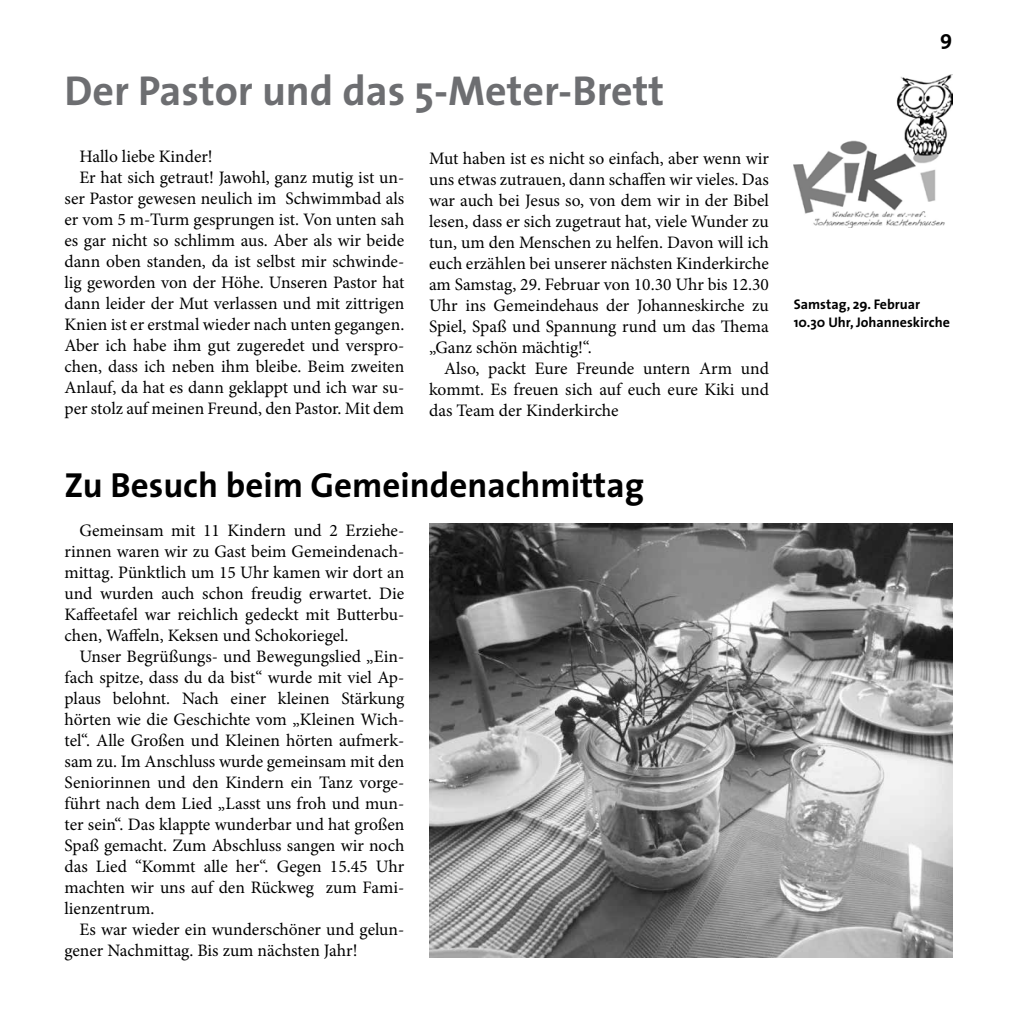
<style>
.page{position:relative;width:1017px;height:1017px;background:#fff}
.page>*{position:absolute;margin:0;border:0;box-sizing:border-box;transform-origin:0 0}
.t1{font:700 42px "The Sans";color:#6d6e71}
.t2{font:700 35px "The Sans";color:#000}
.t3{font:700 21px "The Sans";color:#000}
.t4{font:17.5px/21px "Minion Pro";color:#000;text-align:justify}
.t5{font:700 14px/17.5px "The Sans";color:#000}
</style>
<div class="page">
<img style="left:794px;top:74px;width:158px;height:153px">
<img style="left:429px;top:523px;width:523px;height:434px">
<h1 class="t1" style="left:64px;top:55px;width:601px">Der Pastor und das 5-Meter-Brett</h1>
<p class="t4" style="left:429px;top:148px;width:341px">Mut haben ist es nicht so einfach, aber wenn wir uns etwas zutrauen, dann schaffen wir vieles. Das war auch bei Jesus so, von dem wir in der Bibel lesen, dass er sich zugetraut hat, viele Wunder zu tun, um den Menschen zu helfen. Davon will ich euch erzählen bei unserer nächsten Kinderkirche am Samstag, 29. Februar von 10.30 Uhr bis 12.30<br>Uhr ins Gemeindehaus der Johanneskirche zu Spiel, Spaß und Spannung rund um das Thema „Ganz schön mächtig!“.</p>
<p class="t4" style="left:429px;top:358px;width:341px;text-indent:15px">Also, packt Eure Freunde untern Arm und kommt. Es freuen sich auf euch eure Kiki und das Team der Kinderkirche</p>
<p class="t4" style="left:79px;top:146px;width:135px">Hallo liebe Kinder!</p>
<p class="t4" style="left:79px;top:167px;width:326px">Er hat sich getraut! Jawohl, ganz mutig ist un-</p>
<p class="t4" style="left:64px;top:188px;width:341px">ser Pastor gewesen neulich im Schwimmbad als</p>
<p class="t4" style="left:64px;top:209px;width:341px">er vom 5 m-Turm gesprungen ist. Von unten sah</p>
<p class="t4" style="left:64px;top:230px;width:341px">es gar nicht so schlimm aus. Aber als wir beide</p>
<p class="t4" style="left:64px;top:251px;width:341px">dann oben standen, da ist selbst mir schwinde-</p>
<p class="t4" style="left:64px;top:272px;width:341px">lig geworden von der Höhe. Unseren Pastor hat</p>
<p class="t4" style="left:64px;top:293px;width:341px">dann leider der Mut verlassen und mit zittrigen</p>
<p class="t4" style="left:64px;top:314px;width:341px">Knien ist er erstmal wieder nach unten gegangen.</p>
<p class="t4" style="left:64px;top:335px;width:341px">Aber ich habe ihm gut zugeredet und verspro-</p>
<p class="t4" style="left:64px;top:356px;width:341px">chen, dass ich neben ihm bleibe. Beim zweiten</p>
<p class="t4" style="left:64px;top:377px;width:341px">Anlauf, da hat es dann geklappt und ich war su-</p>
<p class="t4" style="left:64px;top:398px;width:341px">per stolz auf meinen Freund, den Pastor. Mit dem</p>
<h2 class="t2" style="left:64px;top:455px;width:581px">Zu Besuch beim Gemeindenachmittag</h2>
<p class="t4" style="left:64px;top:520px;width:341px;text-indent:15px">Gemeinsam mit 11 Kindern und 2 Erziehe&shy;rinnen waren wir zu Gast beim Gemeindenach&shy;mittag. Pünktlich um 15 Uhr kamen wir dort an und wurden auch schon freudig erwartet. Die Kaffeetafel war reichlich gedeckt mit Butterbu&shy;chen, Waffeln, Keksen und Schokoriegel.</p>
<p class="t4" style="left:64px;top:646px;width:341px;text-indent:15px">Unser Begrüßungs- und Bewegungslied „Ein&shy;fach spitze, dass du da bist“ wurde mit viel Ap&shy;plaus belohnt. Nach einer kleinen Stärkung hörten wie die Geschichte vom „Kleinen Wich&shy;tel“. Alle Großen und Kleinen hörten aufmerk&shy;sam zu. Im Anschluss wurde gemeinsam mit den Seniorinnen und den Kindern ein Tanz vorge&shy;führt nach dem Lied „Lasst uns froh und mun&shy;ter sein“. Das klappte wunderbar und hat großen Spaß gemacht. Zum Abschluss sangen wir noch das Lied “Kommt alle her“. Gegen 15.45 Uhr machten wir uns auf den Rückweg zum Fami&shy;lienzentrum.</p>
<p class="t4" style="left:64px;top:919px;width:341px;text-indent:15px">Es war wieder ein wunderschöner und gelun&shy;gener Nachmittag. Bis zum nächsten Jahr!</p>
<p class="t3" style="left:940px;top:20px;width:14px">9</p>
<p class="t5" style="left:794px;top:295px;width:158px">Samstag, 29. Februar<br>10.30 Uhr, Johanneskirche</p>
</div>
